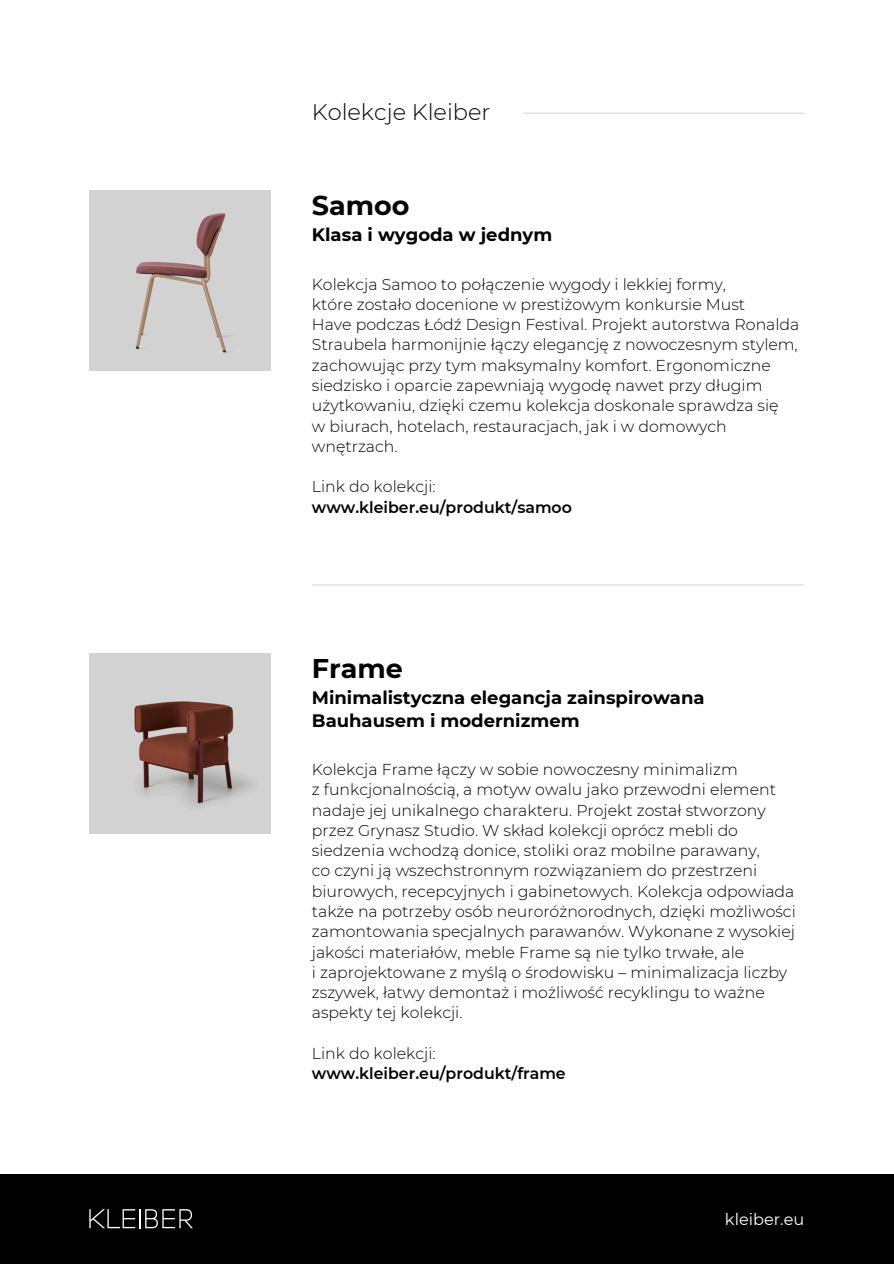
<style>
.page{position:relative;width:894px;height:1264px;background:#fff}
.page>*{position:absolute;margin:0;border:0;box-sizing:border-box;transform-origin:0 0}
.t1{font:700 27px "Montserrat";color:#000}
.t2{font:300 22.5px "Montserrat";color:#000}
.t3{font:700 18px/22.5px "Montserrat";color:#000}
.t4{font:16.2px "Montserrat";color:#fff}
.t5{font:300 15.75px/20.2px "Montserrat";color:#000}
.t6{font:600 15.75px "Montserrat";color:#000}
</style>
<div class="page">
<img style="left:89px;top:190px;width:181px;height:180px">
<img style="left:89px;top:653px;width:181px;height:180px">
<hr style="left:312px;top:584px;width:492px;height:1px;background:#d9d9d9">
<hr style="left:522px;top:113px;width:282px;height:1px;background:#d9d9d9">
<div style="left:0;top:1174px;width:893px;height:89px;background:#000"></div>
<svg style="left:89px;top:1209px;width:104px;height:19px"></svg>
<h1 class="t2" style="left:312px;top:98px;width:180px">Kolekcje Kleiber</h1>
<p class="t1" style="left:312px;top:188px;width:99px">Samoo</p>
<p class="t3" style="left:312px;top:224px;width:242px">Klasa i wygoda w jednym</p>
<h3 class="t5" style="left:312px;top:274px;width:415px">Kolekcja Samoo to połączenie wygody i lekkiej formy,</h3>
<p class="t5" style="left:312px;top:294px;width:434px">które zostało docenione w prestiżowym konkursie Must</p>
<p class="t5" style="left:312px;top:314px;width:489px">Have podczas Łódź Design Festival. Projekt autorstwa Ronalda Straubela harmonijnie łączy elegancję z nowoczesnym stylem, zachowując przy tym maksymalny komfort. Ergonomiczne siedzisko i oparcie zapewniają wygodę nawet przy długim użytkowaniu, dzięki czemu kolekcja doskonale sprawdza się</p>
<p class="t5" style="left:312px;top:416px;width:416px">w biurach, hotelach, restauracjach, jak i w domowych wnętrzach.</p>
<p class="t5" style="left:312px;top:476px;width:125px">Link do kolekcji:</p>
<p class="t6" style="left:312px;top:497px;width:261px">www.kleiber.eu/produkt/samoo</p>
<p class="t1" style="left:312px;top:651px;width:92px">Frame</p>
<p class="t3" style="left:312px;top:686px;width:394px">Minimalistyczna elegancja zainspirowana<br>Bauhausem i modernizmem</p>
<p class="t5" style="left:312px;top:759px;width:427px">Kolekcja Frame łączy w sobie nowoczesny minimalizm</p>
<p class="t5" style="left:312px;top:779px;width:465px">z funkcjonalnością, a motyw owalu jako przewodni element nadaje jej unikalnego charakteru. Projekt został stworzony przez Grynasz Studio. W skład kolekcji oprócz mebli do siedzenia wchodzą donice, stoliki oraz mobilne parawany,</p>
<h1 class="t5" style="left:312px;top:860px;width:485px">co czyni ją wszechstronnym rozwiązaniem do przestrzeni biurowych, recepcyjnych i gabinetowych. Kolekcja odpowiada także na potrzeby osób neuroróżnorodnych, dzięki możliwości zamontowania specjalnych parawanów. Wykonane z wysokiej jakości materiałów, meble Frame są nie tylko trwałe, ale</h1>
<h3 class="t5" style="left:312px;top:962px;width:477px">i zaprojektowane z myślą o środowisku – minimalizacja liczby zszywek, łatwy demontaż i możliwość recyklingu to ważne aspekty tej kolekcji.</h3>
<p class="t5" style="left:312px;top:1043px;width:125px">Link do kolekcji:</p>
<p class="t6" style="left:312px;top:1063px;width:255px">www.kleiber.eu/produkt/frame</p>
<p class="t4" style="left:724px;top:1208px;width:81px">kleiber.eu</p>
</div>
